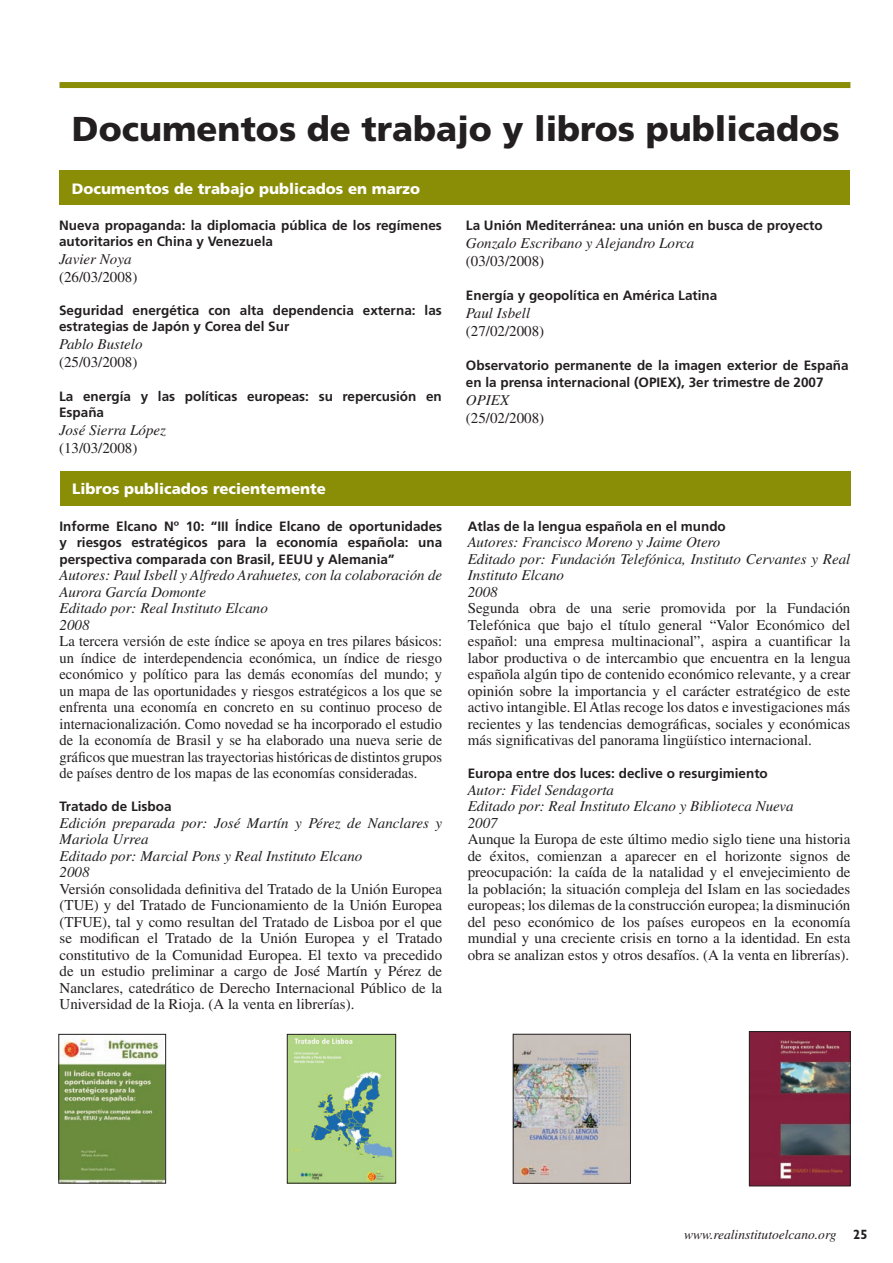
<style>
.page{position:relative;width:893px;height:1263px;background:#fff}
.page>*{position:absolute;margin:0;border:0;box-sizing:border-box;transform-origin:0 0}
.t1{font:900 34.5px "Frutiger LT Std";color:#231f20}
.t2{font:15px/16.5px "Times LT Std";color:#231f20;text-align:justify}
.t3{font:italic 15px/16.5px "Times LT Std";color:#231f20}
.t4{font:900 15px "Frutiger LT Std";color:#fff}
.t5{font:700 13.5px/16.2px "Frutiger LT Std";color:#231f20}
.t6{font:italic 13.5px "Times LT Std";color:#231f20}
.t7{font:700 condensed 13.5px "Gill Sans Std";color:#231f20}
</style>
<div class="page">
<div style="left:60px;top:82px;width:790px;height:6px;background:#8a8d06"></div>
<div style="left:59px;top:171px;width:791px;height:34px;background:#8a8d06"></div>
<div style="left:60px;top:471px;width:790px;height:34px;background:#8a8d06"></div>
<img style="left:515px;top:1036px;width:114px;height:145px">
<div style="left:513px;top:1034px;width:118px;height:149px;border:1px solid #231f20"></div>
<img style="left:751px;top:1033px;width:97px;height:151px">
<div style="left:749px;top:1031px;width:101px;height:155px;border:1px solid #231f20"></div>
<img style="left:61px;top:1036px;width:103px;height:145px">
<div style="left:59px;top:1034px;width:107px;height:149px;border:1px solid #231f20"></div>
<img style="left:289px;top:1036px;width:105px;height:145px">
<div style="left:287px;top:1034px;width:109px;height:149px;border:1px solid #231f20"></div>
<h1 class="t1" style="left:72px;top:108px;width:769px">Documentos de trabajo y libros publicados</h1>
<p class="t4" style="left:72px;top:179px;width:350px">Documentos de trabajo publicados en marzo</p>
<p class="t5" style="left:59px;top:217px;width:384px">Nueva propaganda: la diplomacia pública de los regímenes autoritarios en China y Venezuela</p>
<p class="t3" style="left:59px;top:251px;width:74px">Javier Noya</p>
<p class="t2" style="left:59px;top:269px;width:80px">(26/03/2008)</p>
<p class="t5" style="left:59px;top:302px;width:384px">Seguridad energética con alta dependencia externa: las estrategias de Japón y Corea del Sur</p>
<p class="t3" style="left:59px;top:336px;width:85px">Pablo Bustelo</p>
<p class="t2" style="left:59px;top:353px;width:80px">(25/03/2008)</p>
<p class="t5" style="left:59px;top:388px;width:384px">La energía y las políticas europeas: su repercusión en<br>España</p>
<p class="t3" style="left:59px;top:422px;width:108px">José Sierra López</p>
<p class="t2" style="left:59px;top:440px;width:80px">(13/03/2008)</p>
<p class="t5" style="left:466px;top:217px;width:358px">La Unión Mediterránea: una unión en busca de proyecto</p>
<p class="t3" style="left:466px;top:235px;width:230px">Gonzalo Escribano y Alejandro Lorca</p>
<p class="t2" style="left:466px;top:253px;width:80px">(03/03/2008)</p>
<p class="t5" style="left:466px;top:287px;width:253px">Energía y geopolítica en América Latina</p>
<p class="t3" style="left:466px;top:305px;width:66px">Paul Isbell</p>
<p class="t2" style="left:466px;top:323px;width:80px">(27/02/2008)</p>
<p class="t5" style="left:466px;top:358px;width:384px">Observatorio permanente de la imagen exterior de España en la prensa internacional (OPIEX), 3er trimestre de 2007</p>
<p class="t3" style="left:466px;top:391px;width:45px">OPIEX</p>
<p class="t2" style="left:466px;top:409px;width:80px">(25/02/2008)</p>
<p class="t4" style="left:72px;top:480px;width:255px">Libros publicados recientemente</p>
<p class="t5" style="left:60px;top:518px;width:384px;text-align:justify">Informe Elcano Nº 10: “III Índice Elcano de oportunidades y riesgos estratégicos para la economía española: una perspectiva comparada con Brasil, EEUU y Alemania”</p>
<p class="t3" style="left:60px;top:567px;width:384px">Autores: Paul Isbell y Alfredo Arahuetes, con la colaboración de<br>Aurora García Domonte<br>Editado por: Real Instituto Elcano<br>2008</p>
<p class="t2" style="left:60px;top:633px;width:384px">La tercera versión de este índice se apoya en tres pilares básicos: un índice de interdependencia económica, un índice de riesgo económico y político para las demás economías del mundo; y un mapa de las oportunidades y riesgos estratégicos a los que se enfrenta una economía en concreto en su continuo proceso de internacionalización. Como novedad se ha incorporado el estudio de la economía de Brasil y se ha elaborado una nueva serie de gráficos que muestran las trayectorias históricas de distintos grupos de países dentro de los mapas de las economías consideradas.</p>
<p class="t5" style="left:60px;top:799px;width:114px">Tratado de Lisboa</p>
<p class="t3" style="left:60px;top:815px;width:384px">Edición preparada por: José Martín y Pérez de Nanclares y<br>Mariola Urrea<br>Editado por: Marcial Pons y Real Instituto Elcano<br>2008</p>
<p class="t2" style="left:60px;top:880px;width:384px">Versión consolidada definitiva del Tratado de la Unión Europea (TUE) y del Tratado de Funcionamiento de la Unión Europea (TFUE), tal y como resultan del Tratado de Lisboa por el que se modifican el Tratado de la Unión Europea y el Tratado constitutivo de la Comunidad Europea. El texto va precedido de un estudio preliminar a cargo de José Martín y Pérez de Nanclares, catedrático de Derecho Internacional Público de la Universidad de la Rioja. (A la venta en librerías).</p>
<p class="t5" style="left:468px;top:518px;width:260px">Atlas de la lengua española en el mundo</p>
<p class="t3" style="left:468px;top:534px;width:384px">Autores: Francisco Moreno y Jaime Otero<br>Editado por: Fundación Telefónica, Instituto Cervantes y Real<br>Instituto Elcano<br>2008</p>
<p class="t2" style="left:468px;top:600px;width:384px">Segunda obra de una serie promovida por la Fundación Telefónica que bajo el título general “Valor Económico del español: una empresa multinacional”, aspira a cuantificar la labor productiva o de intercambio que encuentra en la lengua española algún tipo de contenido económico relevante, y a crear opinión sobre la importancia y el carácter estratégico de este activo intangible. El Atlas recoge los datos e investigaciones más recientes y las tendencias demográficas, sociales y económicas más significativas del panorama lingüístico internacional.</p>
<p class="t5" style="left:468px;top:766px;width:302px">Europa entre dos luces: declive o resurgimiento</p>
<p class="t3" style="left:468px;top:782px;width:328px">Autor: Fidel Sendagorta<br>Editado por: Real Instituto Elcano y Biblioteca Nueva<br>2007</p>
<p class="t2" style="left:468px;top:831px;width:384px">Aunque la Europa de este último medio siglo tiene una historia de éxitos, comienzan a aparecer en el horizonte signos de preocupación: la caída de la natalidad y el envejecimiento de la población; la situación compleja del Islam en las sociedades europeas; los dilemas de la construcción europea; la disminución del peso económico de los países europeos en la economía mundial y una creciente crisis en torno a la identidad. En esta obra se analizan estos y otros desafíos. (A la venta en librerías).</p>
<p class="t6" style="left:684px;top:1227px;width:154px">www.realinstitutoelcano.org</p>
<p class="t7" style="left:853px;top:1226px;width:16px">25</p>
</div>
